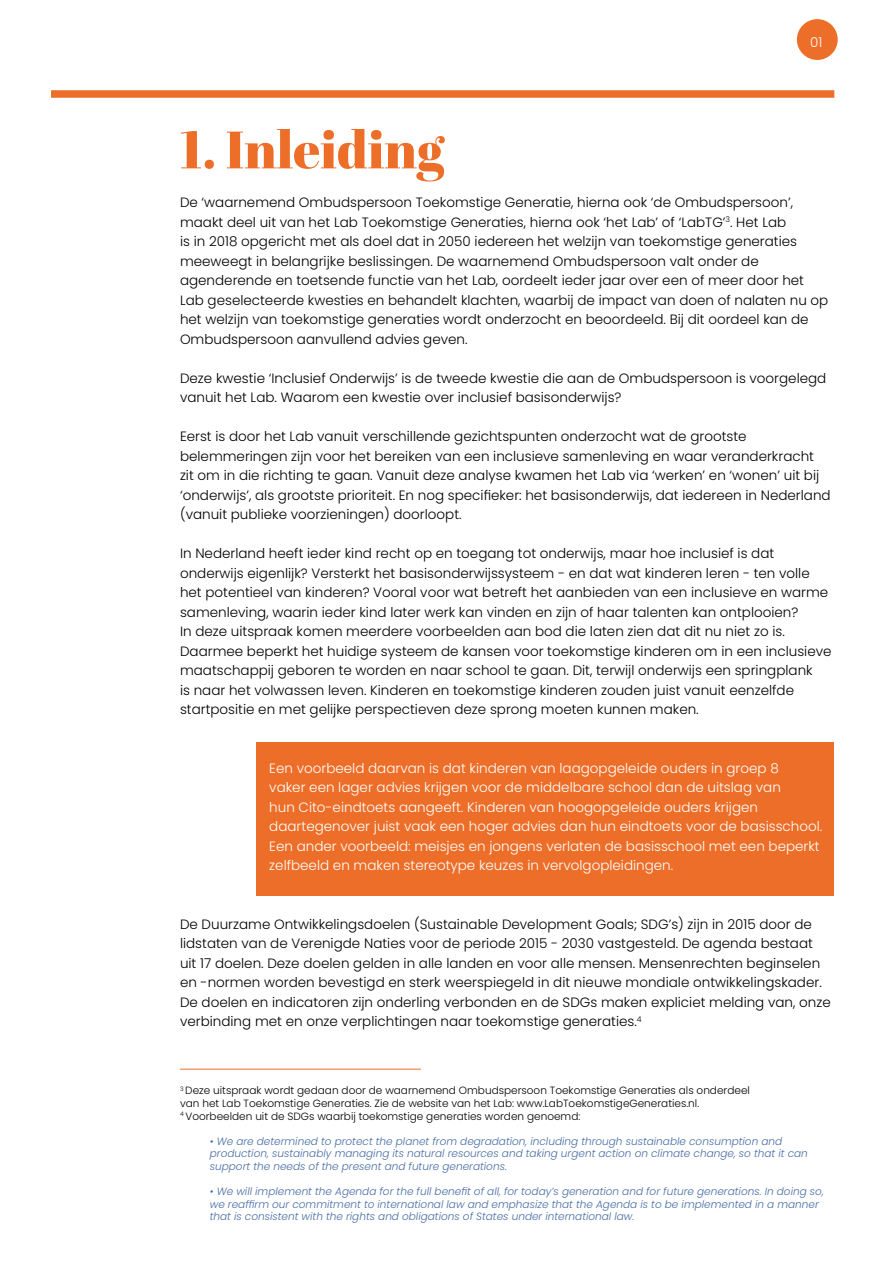
<style>
.page{position:relative;width:893px;height:1263px;background:#fff}
.page>*{position:absolute;margin:0;border:0;box-sizing:border-box;transform-origin:0 0}
.t1{font:52.5px "Abril Fatface";color:#ed6e28}
.t2{font:300 13.5px/19.5px "Poppins";color:#000}
.t3{font:300 13.5px/19.5px "Poppins";color:#fff}
.t4{font:italic 300 10.5px/12.6px "Poppins";color:#456ca6}
.t5{font:300 10.5px/12.6px "Poppins";color:#000}
</style>
<div class="page">
<div style="left:257px;top:742px;width:577px;height:153px;background:#ed6e28"></div>
<div style="left:51px;top:90px;width:783px;height:8px;background:#ed6e28"></div>
<div style="left:797px;top:19px;width:41px;height:41px;background:#ed6e28;border-radius:50%"></div>
<hr style="left:180px;top:1069px;width:241px;height:1px;background:#ed6e28">
<p class="t3" style="left:810px;top:32px;width:14px">01</p>
<h1 class="t1" style="left:180px;top:113px;width:266px">1. Inleiding</h1>
<p class="t2" style="left:180px;top:193px;width:650px">De ‘waarnemend Ombudspersoon Toekomstige Generatie, hierna ook ‘de Ombudspersoon’, maakt deel uit van het Lab Toekomstige Generaties, hierna ook ‘het Lab’ of ‘LabTG’<sup>3</sup>. Het Lab<br>is in 2018 opgericht met als doel dat in 2050 iedereen het welzijn van toekomstige generaties meeweegt in belangrijke beslissingen. De waarnemend Ombudspersoon valt onder de agenderende en toetsende functie van het Lab, oordeelt ieder jaar over een of meer door het Lab geselecteerde kwesties en behandelt klachten, waarbij de impact van doen of nalaten nu op het welzijn van toekomstige generaties wordt onderzocht en beoordeeld. Bij dit oordeel kan de Ombudspersoon aanvullend advies geven.</p>
<p class="t2" style="left:180px;top:368px;width:648px">Deze kwestie ‘Inclusief Onderwijs’ is de tweede kwestie die aan de Ombudspersoon is voorgelegd vanuit het Lab. Waarom een kwestie over inclusief basisonderwijs?</p>
<p class="t2" style="left:180px;top:427px;width:652px">Eerst is door het Lab vanuit verschillende gezichtspunten onderzocht wat de grootste belemmeringen zijn voor het bereiken van een inclusieve samenleving en waar veranderkracht zit om in die richting te gaan. Vanuit deze analyse kwamen het Lab via ‘werken’ en ‘wonen’ uit bij ‘onderwijs’, als grootste prioriteit. En nog specifieker: het basisonderwijs, dat iedereen in Nederland (vanuit publieke voorzieningen) doorloopt.</p>
<p class="t2" style="left:180px;top:544px;width:653px">In Nederland heeft ieder kind recht op en toegang tot onderwijs, maar hoe inclusief is dat onderwijs eigenlijk? Versterkt het basisonderwijssysteem - en dat wat kinderen leren - ten volle het potentieel van kinderen? Vooral voor wat betreft het aanbieden van een inclusieve en warme samenleving, waarin ieder kind later werk kan vinden en zijn of haar talenten kan ontplooien?<br>In deze uitspraak komen meerdere voorbeelden aan bod die laten zien dat dit nu niet zo is.<br>Daarmee beperkt het huidige systeem de kansen voor toekomstige kinderen om in een inclusieve maatschappij geboren te worden en naar school te gaan. Dit, terwijl onderwijs een springplank<br>is naar het volwassen leven. Kinderen en toekomstige kinderen zouden juist vanuit eenzelfde startpositie en met gelijke perspectieven deze sprong moeten kunnen maken.</p>
<p class="t3" style="left:269px;top:758px;width:554px">Een voorbeeld daarvan is dat kinderen van laagopgeleide ouders in groep 8<br>vaker een lager advies krijgen voor de middelbare school dan de uitslag van<br>hun Cito-eindtoets aangeeft. Kinderen van hoogopgeleide ouders krijgen daartegenover juist vaak een hoger advies dan hun eindtoets voor de basisschool.<br>Een ander voorbeeld: meisjes en jongens verlaten de basisschool met een beperkt zelfbeeld en maken stereotype keuzes in vervolgopleidingen.</p>
<p class="t2" style="left:180px;top:914px;width:652px">De Duurzame Ontwikkelingsdoelen (Sustainable Development Goals; SDG’s) zijn in 2015 door de lidstaten van de Verenigde Naties voor de periode 2015 - 2030 vastgesteld. De agenda bestaat uit 17 doelen. Deze doelen gelden in alle landen en voor alle mensen. Mensenrechten beginselen en -normen worden bevestigd en sterk weerspiegeld in dit nieuwe mondiale ontwikkelingskader.<br>De doelen en indicatoren zijn onderling verbonden en de SDGs maken expliciet melding van, onze verbinding met en onze verplichtingen naar toekomstige generaties.<sup>4</sup></p>
<p class="t5" style="left:180px;top:1084px;width:571px"><sup>3</sup> Deze uitspraak wordt gedaan door de waarnemend Ombudspersoon Toekomstige Generaties als onderdeel van het Lab Toekomstige Generaties. Zie de website van het Lab: www.LabToekomstigeGeneraties.nl.<br><sup>4</sup> Voorbeelden uit de SDGs waarbij toekomstige generaties worden genoemd:</p>
<p class="t4" style="left:210px;top:1135px;width:600px">• We are determined to protect the planet from degradation, including through sustainable consumption and production, sustainably managing its natural resources and taking urgent action on climate change, so that it can support the needs of the present and future generations.</p>
<p class="t4" style="left:210px;top:1185px;width:616px">• We will implement the Agenda for the full benefit of all, for today’s generation and for future generations. In doing so, we reaffirm our commitment to international law and emphasize that the Agenda is to be implemented in a manner that is consistent with the rights and obligations of States under international law.</p>
</div>
